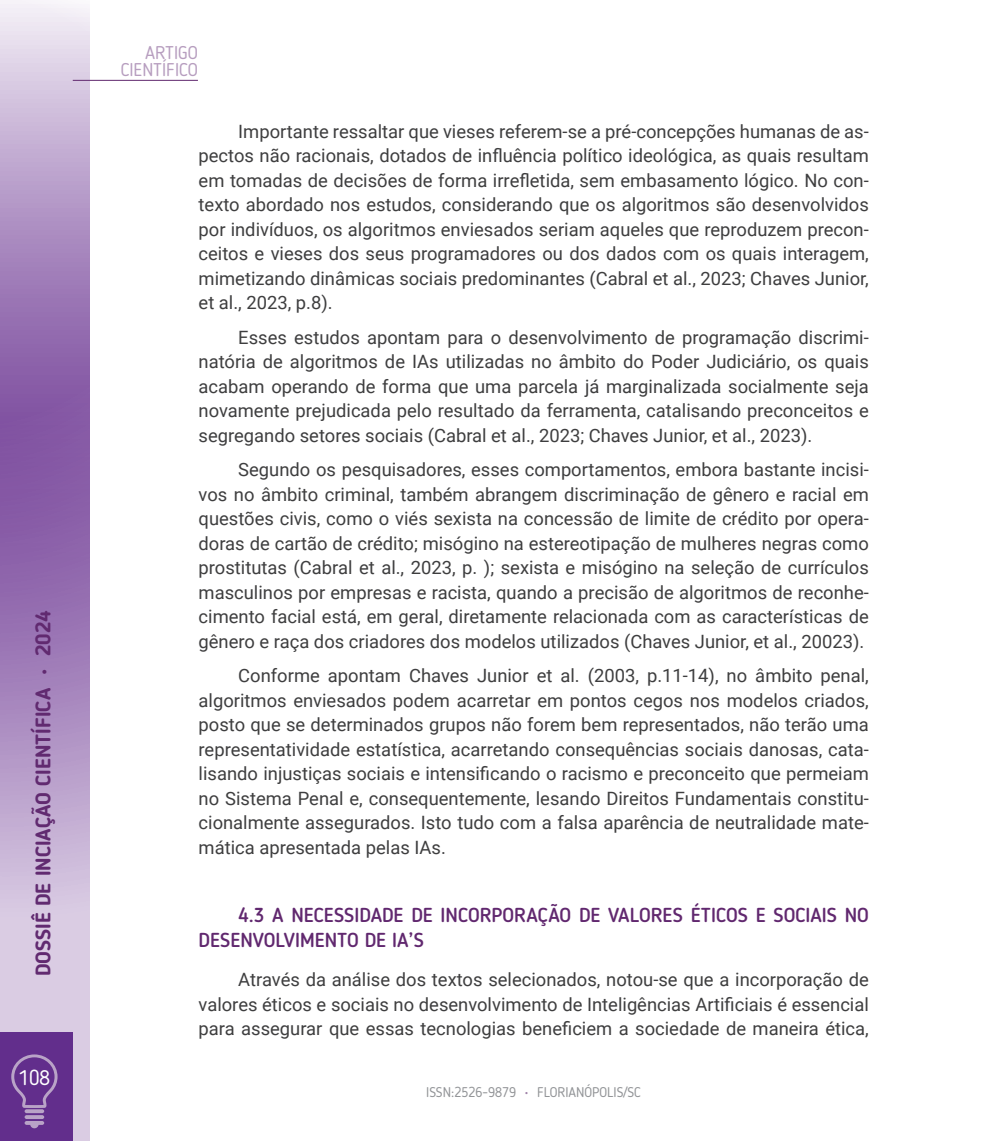
<style>
.page{position:relative;width:993px;height:1141px;background:#fff}
.page>*{position:absolute;margin:0;border:0;box-sizing:border-box;transform-origin:0 0}
.t1{font:700 21px "Blogger Sans";color:#612a70}
.t2{font:21px "Blogger Sans";color:#fff}
.t3{font:500 20.12px/24.5px "Blogger Sans";color:#61286f}
.t4{font:18.38px/24.5px "Roboto";color:#3e3e3f;text-align:justify}
.t5{font:18.38px/17.5px "Blogger Sans";color:#b79ebf;text-align:right}
.t6{font:14px "Blogger Sans";color:#939598}
.s1{color:#9f81a7}
</style>
<div class="page">
<svg style="left:0;top:0;width:89px;height:1141px;background:#b296c6"></svg>
<hr style="left:73px;top:80px;width:125px;height:1px;background:#61286f">
<div style="left:0;top:1033px;width:73px;height:108px;background:#622e8c"></div>
<svg style="left:25px;top:1121px;width:19px;height:7px"></svg>
<svg style="left:25px;top:1115px;width:19px;height:4px"></svg>
<svg style="left:25px;top:1109px;width:19px;height:4px"></svg>
<svg style="left:11px;top:1054px;width:47px;height:54px"></svg>
<p class="t1" style="left:30px;top:976px;width:367px;rotate:-90deg">DOSSIÊ DE INCIAÇÃO CIENTÍFICA • 2024</p>
<p class="t2" style="left:19px;top:1065px;width:33px">108</p>
<p class="t5" style="left:121px;top:44px;width:79px">ARTIGO<br>CIENTÍFICO</p>
<p class="t4" style="left:198px;top:118px;width:671px;text-indent:40px">Importante ressaltar que vieses referem-se a pré-concepções humanas de as&shy;pectos não racionais, dotados de influência político ideológica, as quais resultam em tomadas de decisões de forma irrefletida, sem embasamento lógico. No con&shy;texto abordado nos estudos, considerando que os algoritmos são desenvolvidos por indivíduos, os algoritmos enviesados seriam aqueles que reproduzem precon&shy;ceitos e vieses dos seus programadores ou dos dados com os quais interagem, mimetizando dinâmicas sociais predominantes (Cabral et al., 2023; Chaves Junior, et al., 2023, p.8).</p>
<p class="t4" style="left:198px;top:324px;width:671px;text-indent:40px">Esses estudos apontam para o desenvolvimento de programação discrimi&shy;natória de algoritmos de IAs utilizadas no âmbito do Poder Judiciário, os quais acabam operando de forma que uma parcela já marginalizada socialmente seja novamente prejudicada pelo resultado da ferramenta, catalisando preconceitos e segregando setores sociais (Cabral et al., 2023; Chaves Junior, et al., 2023).</p>
<p class="t4" style="left:198px;top:457px;width:671px;text-indent:40px">Segundo os pesquisadores, esses comportamentos, embora bastante incisi&shy;vos no âmbito criminal, também abrangem discriminação de gênero e racial em questões civis, como o viés sexista na concessão de limite de crédito por opera&shy;doras de cartão de crédito; misógino na estereotipação de mulheres negras como prostitutas (Cabral et al., 2023, p. ); sexista e misógino na seleção de currículos masculinos por empresas e racista, quando a precisão de algoritmos de reconhe&shy;cimento facial está, em geral, diretamente relacionada com as características de gênero e raça dos criadores dos modelos utilizados (Chaves Junior, et al., 20023).</p>
<p class="t4" style="left:198px;top:663px;width:671px;text-indent:40px">Conforme apontam Chaves Junior et al. (2003, p.11-14), no âmbito penal, algoritmos enviesados podem acarretar em pontos cegos nos modelos criados, posto que se determinados grupos não forem bem representados, não terão uma representatividade estatística, acarretando consequências sociais danosas, cata&shy;lisando injustiças sociais e intensificando o racismo e preconceito que permeiam no Sistema Penal e, consequentemente, lesando Direitos Fundamentais constitu&shy;cionalmente assegurados. Isto tudo com a falsa aparência de neutralidade mate&shy;mática apresentada pelas IAs.</p>
<p class="t3" style="left:198px;top:903px;width:671px;text-indent:40px">4.3 A NECESSIDADE DE INCORPORAÇÃO DE VALORES ÉTICOS E SOCIAIS NO<br>DESENVOLVIMENTO DE IA’S</p>
<p class="t4" style="left:198px;top:967px;width:671px;text-indent:40px">Através da análise dos textos selecionados, notou-se que a incorporação de valores éticos e sociais no desenvolvimento de Inteligências Artificiais é essencial para assegurar que essas tecnologias beneficiem a sociedade de maneira ética,</p>
<p class="t6" style="left:426px;top:1084px;width:216px">ISSN:2526-9879 <span class="s1">•</span> FLORIANÓPOLIS/SC</p>
</div>
